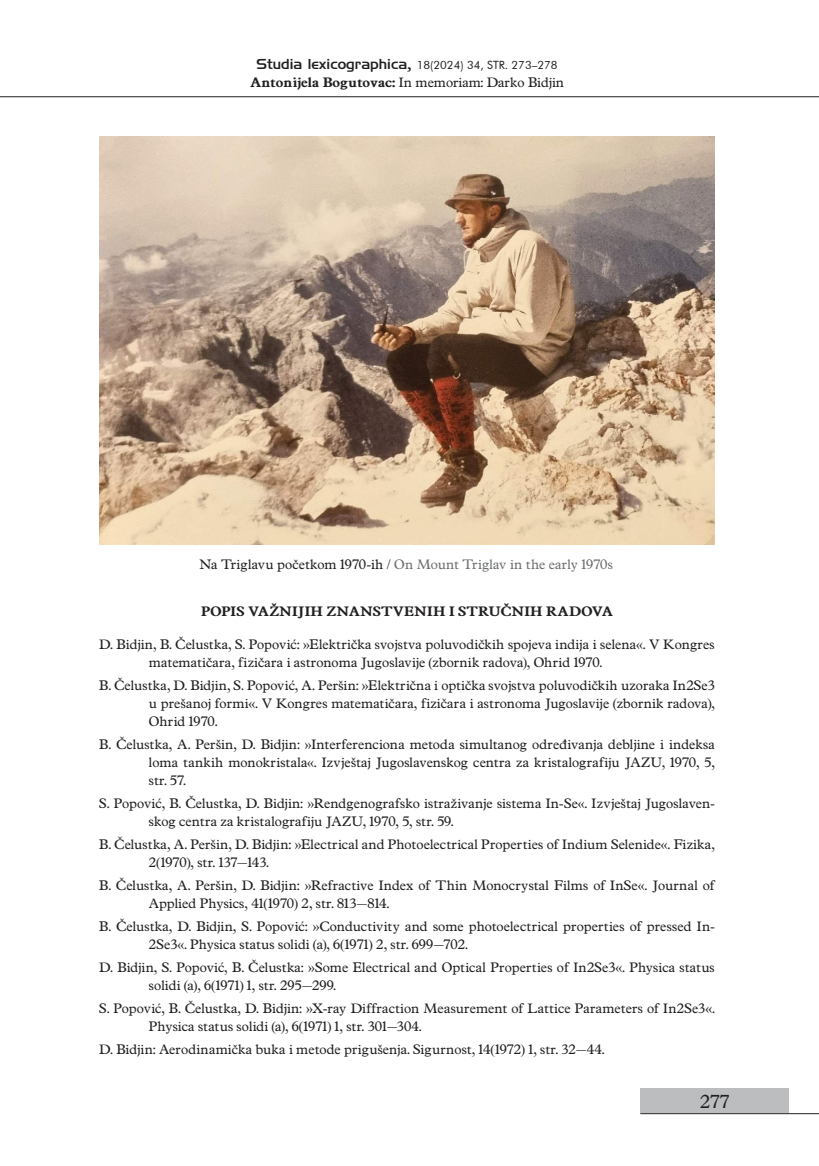
<style>
.page{position:relative;width:819px;height:1166px;background:#fff}
.page>*{position:absolute;margin:0;border:0;box-sizing:border-box;transform-origin:0 0}
.t1{font:19.25px "A Plantin";color:#221f1f}
.t2{font:14px/18px "A Plantin";letter-spacing:.01em;color:#221f1f}
.t3{font:14px "A Plantin";letter-spacing:.01em;color:#6c6e70}
.t4{font:700 14px "A Plantin";letter-spacing:.01em;color:#221f1f}
.t5{font:11.38px "Futura BT";color:#221f1f}
.s1{font-family:"Handel";font-size:14px}
.s2{font-family:"A Plantin";font-weight:700;font-size:14px}
.s3{font-weight:700}
.s4{color:#221f1f}
</style>
<div class="page">
<div style="left:640px;top:1088px;width:149px;height:25px;background:#bbbdbf"></div>
<hr style="left:640px;top:1113px;width:179px;height:1px;background:#221f1f">
<hr style="left:0;top:96px;width:819px;height:1px;background:#221f1f">
<img style="left:99px;top:136px;width:615px;height:409px">
<p class="t5" style="left:256px;top:61px;width:302px"><span class="s1">Studia lexicographica</span><span class="s2">,</span> 18(2024) 34, STR. 273–278</p>
<p class="t2" style="left:250px;top:73px;width:315px"><span class="s3">Antonijela Bogutovac:</span> In memoriam: Darko Bidjin</p>
<p class="t3" style="left:199px;top:554px;width:415px"><span class="s4">Na Triglavu početkom 1970-ih /</span> On Mount Triglav in the early 1970s</p>
<p class="t4" style="left:201px;top:601px;width:413px">POPIS VAŽNIJIH ZNANSTVENIH I STRUČNIH RADOVA</p>
<p class="t2" style="left:149px;top:635px;width:567px;text-indent:-50px">D. Bidjin, B. Čelustka, S. Popović: »Električka svojstva poluvodičkih spojeva indija i selena«. V Kongres matematičara, fizičara i astronoma Jugoslavije (zbornik radova), Ohrid 1970.</p>
<p class="t2" style="left:149px;top:676px;width:567px;text-align:justify;text-indent:-50px">B. Čelustka, D. Bidjin, S. Popović, A. Peršin: »Električna i optička svojstva poluvodičkih uzoraka In2Se3 u prešanoj formi«. V Kongres matematičara, fizičara i astronoma Jugoslavije (zbornik radova), Ohrid 1970.</p>
<p class="t2" style="left:149px;top:735px;width:567px;text-align:justify;text-indent:-50px">B. Čelustka, A. Peršin, D. Bidjin: »Interferenciona metoda simultanog određivanja debljine i indeksa loma tankih monokristala«. Izvještaj Jugoslavenskog centra za kristalografiju JAZU, 1970, 5, str. 57.</p>
<p class="t2" style="left:149px;top:794px;width:567px;text-indent:-50px">S. Popović, B. Čelustka, D. Bidjin: »Rendgenografsko istraživanje sistema In-Se«. Izvještaj Jugoslaven&shy;skog centra za kristalografiju JAZU, 1970, 5, str. 59.</p>
<p class="t2" style="left:149px;top:835px;width:567px;text-indent:-50px">B. Čelustka, A. Peršin, D. Bidjin: »Electrical and Photoelectrical Properties of Indium Selenide«. Fizika,<br>2(1970), str. 137‒143.</p>
<p class="t2" style="left:149px;top:876px;width:567px;text-indent:-50px">B. Čelustka, A. Peršin, D. Bidjin: »Refractive Index of Thin Monocrystal Films of InSe«. Journal of<br>Applied Physics, 41(1970) 2, str. 813‒814.</p>
<p class="t2" style="left:149px;top:917px;width:567px;text-indent:-50px">B. Čelustka, D. Bidjin, S. Popović: »Conductivity and some photoelectrical properties of pressed In-<br>2Se3«. Physica status solidi (a), 6(1971) 2, str. 699‒702.</p>
<p class="t2" style="left:149px;top:958px;width:567px;text-indent:-50px">D. Bidjin, S. Popović, B. Čelustka: »Some Electrical and Optical Properties of In2Se3«. Physica status solidi (a), 6(1971) 1, str. 295‒299.</p>
<p class="t2" style="left:149px;top:999px;width:567px;text-indent:-50px">S. Popović, B. Čelustka, D. Bidjin: »X-ray Diffraction Measurement of Lattice Parameters of In2Se3«.<br>Physica status solidi (a), 6(1971) 1, str. 301‒304.</p>
<p class="t2" style="left:99px;top:1040px;width:506px">D. Bidjin: Aerodinamička buka i metode prigušenja. Sigurnost, 14(1972) 1, str. 32‒44.</p>
<h1 class="t1" style="left:700px;top:1087px;width:31px">277</h1>
</div>
